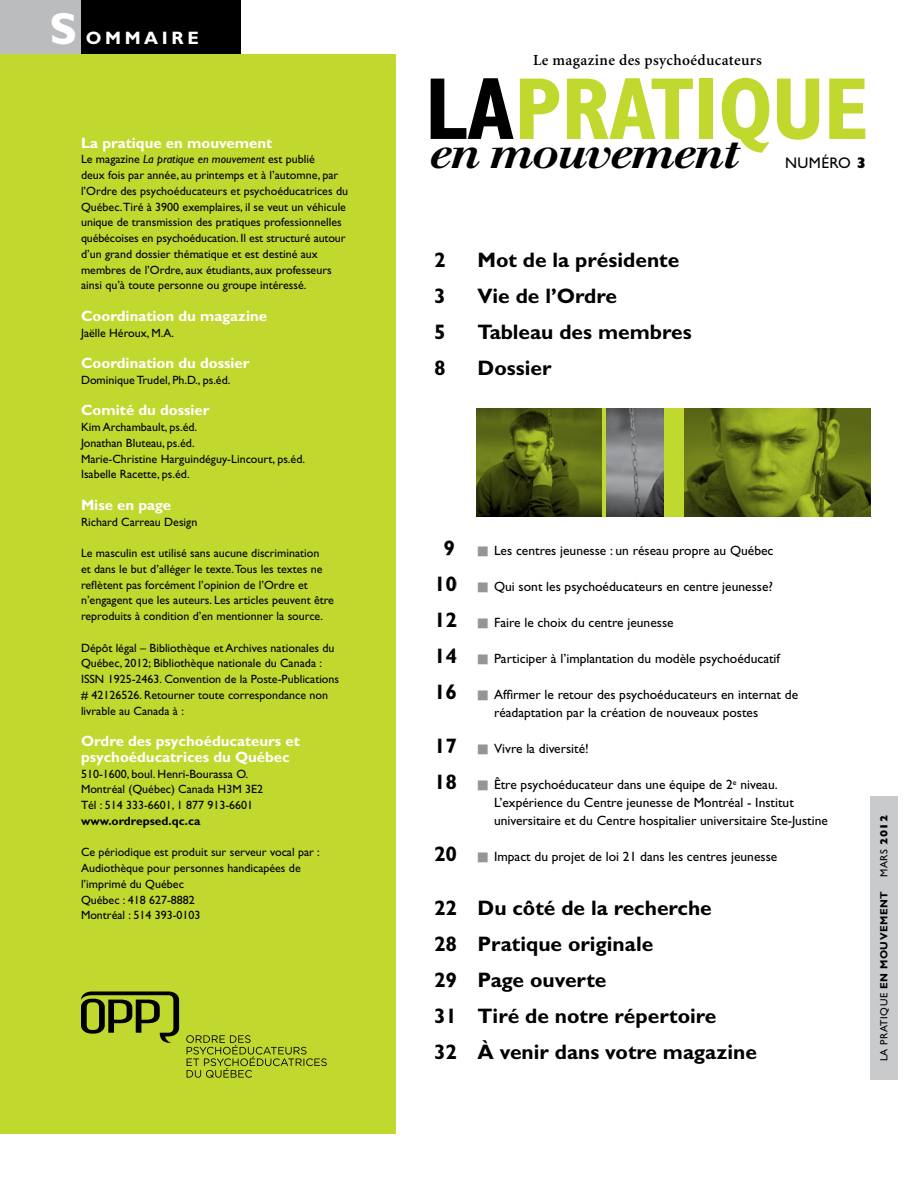
<style>
.page{position:relative;width:918px;height:1188px;background:#fff}
.page>*{position:absolute;margin:0;border:0;box-sizing:border-box;transform-origin:0 0}
.t1{font:700 condensed 88.35px "Gill Sans";letter-spacing:-.01em;color:#c1d82f}
.t2{font:700 45px "Gill Sans";color:#fff}
.t3{font:41.25px "Walbaum Bold Italic Os F";letter-spacing:-.05em;color:#000;scale:1.1 1}
.t4{font:700 21px/36px "Gill Sans";color:#000}
.t5{font:700 18px "Gill Sans";letter-spacing:.2em;color:#fff}
.t6{font:600 15.45px "Minion";letter-spacing:.025em;color:#000}
.t7{font:15.45px "Gill Sans";letter-spacing:.025em;color:#000}
.t8{font:700 15px/15.8px "Gill Sans";color:#fff}
.t9{font:13.5px/18px "Gill Sans";color:#000}
.t10{font:12px/15.8px "Gill Sans";color:#000}
.t11{font:700 12px "Gill Sans";color:#000}
.t12{font:700 10.5px "Gill Sans";letter-spacing:.05em;color:#000}
.t13{font:10.5px "Gill Sans";color:#000}
.s1{font-style:italic}
.s2{color:#000}
.s3{font-weight:800}
.s4{font-weight:700;font-size:21px}
.s5{font-family:"Universal Newswith Comm Pi";font-size:19.5px;color:#939598}
.s6{font-weight:400}
</style>
<div class="page">
<div style="left:0;top:0;width:82px;height:54px;background:#babcbe"></div>
<div style="left:871px;top:796px;width:27px;height:284px;background:#c9cacc"></div>
<div style="left:81px;top:0;width:160px;height:54px;background:#000"></div>
<div style="left:0;top:54px;width:395px;height:1080px;background:#c1d82f"></div>
<svg style="left:186px;top:1035px;width:141px;height:43px"></svg>
<svg style="left:81px;top:992px;width:98px;height:51px"></svg>
<div style="left:476px;top:409px;width:395px;height:108px;background:#c1d82f"></div>
<img style="left:476px;top:409px;width:125px;height:108px">
<img style="left:684px;top:409px;width:187px;height:108px">
<img style="left:606px;top:409px;width:58px;height:108px">
<h2 class="t2" style="left:50px;top:2px;width:29px">S</h2>
<h3 class="t5" style="left:86px;top:27px;width:114px">OMMAIRE</h3>
<p class="t8" style="left:81px;top:135px;width:193px">La pratique en mouvement</p>
<p class="t10" style="left:81px;top:152px;width:269px">Le magazine <span class="s1">La pratique en mouvement</span> est publié<br>deux fois par année, au printemps et à l’automne, par l’Ordre des psychoéducateurs et psychoéducatrices du Québec.Tiré à 3900 exemplaires, il se veut un véhicule unique de transmission des pratiques professionnelles québécoises en psychoéducation. Il est structuré autour d’un grand dossier thématique et est destiné aux membres de l’Ordre, aux étudiants, aux professeurs ainsi qu’à toute personne ou groupe intéressé.</p>
<p class="t8" style="left:81px;top:308px;width:188px">Coordination du magazine</p>
<p class="t10" style="left:81px;top:325px;width:95px">Jaëlle Héroux, M.A.</p>
<p class="t8" style="left:81px;top:355px;width:170px">Coordination du dossier</p>
<p class="t10" style="left:81px;top:372px;width:151px">Dominique Trudel, Ph.D., ps.éd.</p>
<p class="t8" style="left:81px;top:402px;width:130px">Comité du dossier</p>
<p class="t10" style="left:81px;top:419px;width:226px">Kim Archambault, ps.éd.<br>Jonathan Bluteau, ps.éd.<br>Marie-Christine Harguindéguy-Lincourt, ps.éd.<br>Isabelle Racette, ps.éd.</p>
<p class="t8" style="left:81px;top:497px;width:92px">Mise en page</p>
<p class="t10" style="left:81px;top:514px;width:118px">Richard Carreau Design</p>
<p class="t10" style="left:81px;top:545px;width:255px">Le masculin est utilisé sans aucune discrimination<br>et dans le but d’alléger le texte.Tous les textes ne reflètent pas forcément l’opinion de l’Ordre et n’engagent que les auteurs. Les articles peuvent être reproduits à condition d’en mentionner la source.</p>
<p class="t10" style="left:81px;top:640px;width:260px">Dépôt légal – Bibliothèque et Archives nationales du Québec, 2012; Bibliothèque nationale du Canada :<br>ISSN 1925-2463. Convention de la Poste-Publications # 42126526. Retourner toute correspondance non livrable au Canada à :</p>
<p class="t8" style="left:81px;top:733px;width:220px">Ordre des psychoéducateurs et psychoéducatrices du Québec</p>
<p class="t10" style="left:81px;top:766px;width:184px">510-1600, boul. Henri-Bourassa O.<br>Montréal (Québec) Canada H3M 3E2<br>Tél : 514 333-6601, 1 877 913-6601</p>
<p class="t11" style="left:81px;top:814px;width:121px">www.ordrepsed.qc.ca</p>
<p class="t10" style="left:81px;top:845px;width:240px">Ce périodique est produit sur serveur vocal par :<br>Audiothèque pour personnes handicapées de l’imprimé du Québec<br>Québec : 418 627-8882<br>Montréal : 514 393-0103</p>
<p class="t6" style="left:533px;top:52px;width:230px">Le magazine des psychoéducateurs</p>
<h1 class="t1" style="left:425px;top:56px;width:445px"><span class="s2">LA</span>PRATIQUE</h1>
<h3 class="t3" style="left:430px;top:128px;width:285px">en mouvement</h3>
<p class="t7" style="left:785px;top:154px;width:83px">NUMÉRO <span class="s3">3</span></p>
<h3 class="t4" style="left:434px;top:242px;width:13px">2</h3>
<h3 class="t4" style="left:478px;top:242px;width:203px">Mot de la présidente</h3>
<h3 class="t4" style="left:434px;top:278px;width:13px">3</h3>
<h3 class="t4" style="left:478px;top:278px;width:141px">Vie de l’Ordre</h3>
<h3 class="t4" style="left:434px;top:314px;width:13px">5</h3>
<h3 class="t4" style="left:478px;top:314px;width:216px">Tableau des membres</h3>
<h3 class="t4" style="left:434px;top:350px;width:13px">8</h3>
<h3 class="t4" style="left:478px;top:350px;width:75px">Dossier</h3>
<p class="t9" style="left:443px;top:542px;width:332px"><span class="s4">9</span> <span class="s5">n</span> Les centres jeunesse : un réseau propre au Québec</p>
<p class="t9" style="left:434px;top:578px;width:340px"><span class="s4">10</span> <span class="s5">n</span> Qui sont les psychoéducateurs en centre jeunesse?</p>
<p class="t9" style="left:434px;top:614px;width:241px"><span class="s4">12</span> <span class="s5">n</span> Faire le choix du centre jeunesse</p>
<p class="t9" style="left:434px;top:650px;width:347px"><span class="s4">14</span> <span class="s5">n</span> Participer à l’implantation du modèle psychoéducatif</p>
<p class="t9" style="left:494px;top:686px;width:306px;text-indent:-60px"><span class="s4">16</span> <span class="s5">n</span> Affirmer le retour des psychoéducateurs en internat de réadaptation par la création de nouveaux postes</p>
<p class="t9" style="left:434px;top:740px;width:156px"><span class="s4">17</span> <span class="s5">n</span> Vivre la diversité!</p>
<p class="t9" style="left:494px;top:776px;width:335px;text-indent:-60px"><span class="s4">18</span> <span class="s5">n</span> Être psychoéducateur dans une équipe de 2<sup>e</sup> niveau.<br>L’expérience du Centre jeunesse de Montréal - Institut universitaire et du Centre hospitalier universitaire Ste-Justine</p>
<p class="t9" style="left:434px;top:848px;width:345px"><span class="s4">20</span> <span class="s5">n</span> Impact du projet de loi 21 dans les centres jeunesse</p>
<h3 class="t4" style="left:434px;top:890px;width:324px">22 Du côté de la recherche<br>28 Pratique originale<br>29 Page ouverte<br>31 Tiré de notre répertoire<br>32 À venir dans votre magazine</h3>
<p class="t13" style="left:878px;top:877px;width:63px;rotate:-90deg">MARS <span class="s3">2012</span></p>
<p class="t12" style="left:878px;top:1061px;width:172px;rotate:-90deg"><span class="s6">LA PRATIQUE</span> EN MOUVEMENT</p>
</div>
